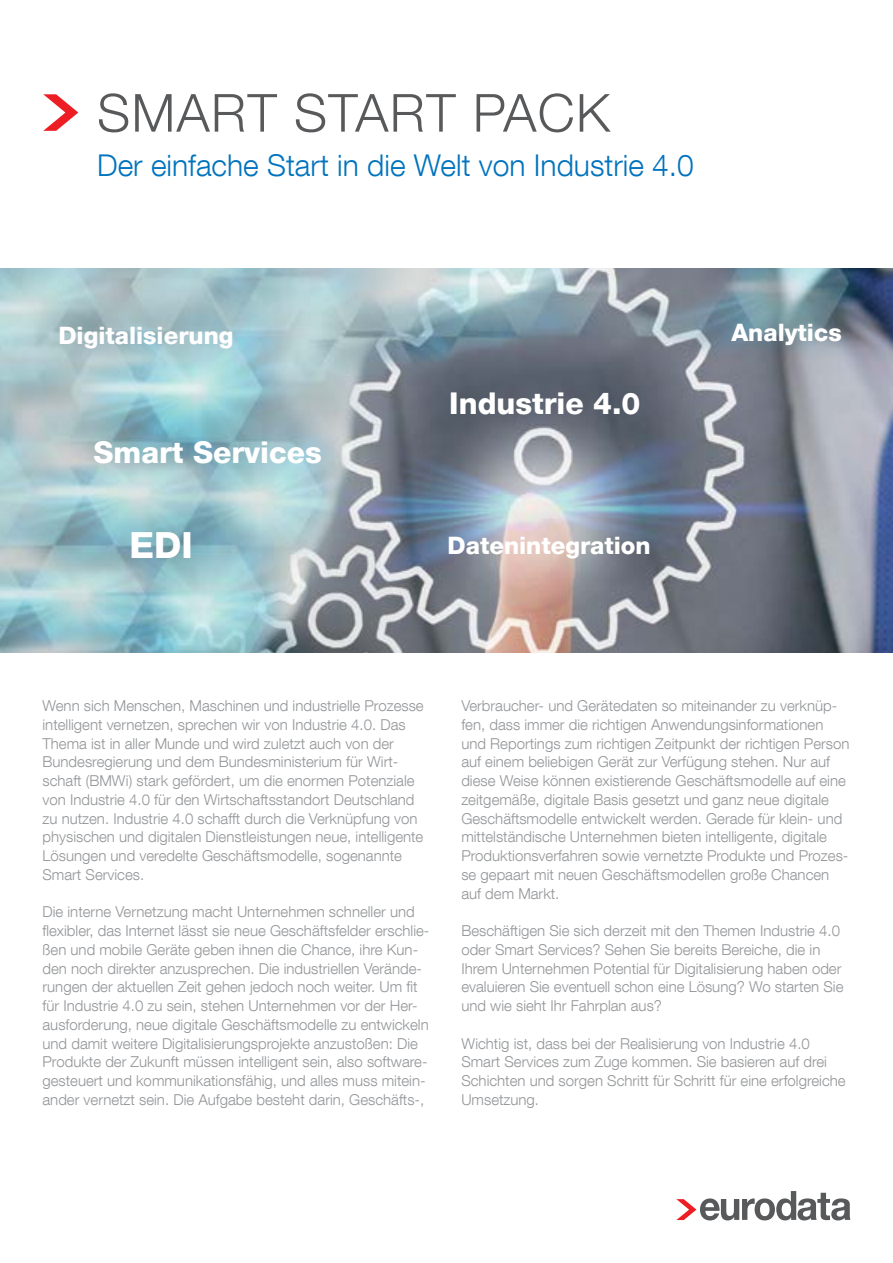
<style>
.page{position:relative;width:893px;height:1263px;background:#fff}
.page>*{position:absolute;margin:0;border:0;box-sizing:border-box;transform-origin:0 0}
.t1{font:300 52.5px "Helvetica Neue LT Com";letter-spacing:.025em;color:#58595b}
.t2{font:800 36px "Helvetica Neue LT Com";color:#fff}
.t3{font:300 30px "Helvetica Neue LT Com";color:#0073bd}
.t4{font:800 30px "Helvetica Neue LT Com";color:#fff}
.t5{font:800 24px "Helvetica Neue LT Com";color:#fff}
.t6{font:300 15px/18.8px "Helvetica Neue LT Com";color:#939598}
</style>
<div class="page">
<img style="left:0;top:269px;width:893px;height:384px">
<svg style="left:43px;top:94px;width:35px;height:37px"></svg>
<svg style="left:676px;top:1191px;width:174px;height:29px"></svg>
<h1 class="t1" style="left:97px;top:81px;width:411px">Smart start pack</h1>
<h3 class="t3" style="left:97px;top:147px;width:598px">Der einfache Start in die Welt von Industrie 4.0</h3>
<h3 class="t5" style="left:58px;top:321px;width:177px">Digitalisierung</h3>
<h3 class="t4" style="left:94px;top:434px;width:230px">Smart Services</h3>
<h3 class="t4" style="left:449px;top:385px;width:193px">Industrie 4.0</h3>
<h2 class="t2" style="left:129px;top:524px;width:65px">EDI</h2>
<h3 class="t5" style="left:448px;top:531px;width:205px">Datenintegration</h3>
<h3 class="t5" style="left:731px;top:318px;width:112px">Analytics</h3>
<p class="t6" style="left:43px;top:696px;width:383px">Wenn sich Menschen, Maschinen und industrielle Prozesse intelligent vernetzen, sprechen wir von Industrie 4.0. Das Thema ist in aller Munde und wird zuletzt auch von der Bundesregierung und dem Bundesministerium für Wirt&shy;schaft (BMWi) stark gefördert, um die enormen Potenziale von Industrie 4.0 für den Wirtschaftsstandort Deutschland zu nutzen. Industrie 4.0 schafft durch die Verknüpfung von physischen und digitalen Dienstleistungen neue, intelligente Lösungen und veredelte Geschäftsmodelle, sogenannte Smart Services.</p>
<p class="t6" style="left:43px;top:902px;width:388px">Die interne Vernetzung macht Unternehmen schneller und flexibler, das Internet lässt sie neue Geschäftsfelder erschlie&shy;ßen und mobile Geräte geben ihnen die Chance, ihre Kun&shy;den noch direkter anzusprechen. Die industriellen Verände&shy;rungen der aktuellen Zeit gehen jedoch noch weiter. Um fit für Industrie 4.0 zu sein, stehen Unternehmen vor der Her&shy;ausforderung, neue digitale Geschäftsmodelle zu entwickeln und damit weitere Digitalisierungsprojekte anzustoßen: Die Produkte der Zukunft müssen intelligent sein, also software&shy;gesteuert und kommunikationsfähig, und alles muss mitein&shy;ander vernetzt sein. Die Aufgabe besteht darin, Geschäfts-,</p>
<p class="t6" style="left:461px;top:696px;width:390px">Verbraucher- und Gerätedaten so miteinander zu verknüp&shy;fen, dass immer die richtigen Anwendungsinformationen und Reportings zum richtigen Zeitpunkt der richtigen Person auf einem beliebigen Gerät zur Verfügung stehen. Nur auf diese Weise können existierende Geschäftsmodelle auf eine zeitgemäße, digitale Basis gesetzt und ganz neue digitale Geschäftsmodelle entwickelt werden. Gerade für klein- und mittelständische Unternehmen bieten intelligente, digitale Produktionsverfahren sowie vernetzte Produkte und Prozes&shy;se gepaart mit neuen Geschäftsmodellen große Chancen auf dem Markt.</p>
<p class="t6" style="left:461px;top:921px;width:384px">Beschäftigen Sie sich derzeit mit den Themen Industrie 4.0 oder Smart Services? Sehen Sie bereits Bereiche, die in Ihrem Unternehmen Potential für Digitalisierung haben oder evaluieren Sie eventuell schon eine Lösung? Wo starten Sie und wie sieht Ihr Fahrplan aus?</p>
<p class="t6" style="left:461px;top:1033px;width:386px">Wichtig ist, dass bei der Realisierung von Industrie 4.0<br>Smart Services zum Zuge kommen. Sie basieren auf drei Schichten und sorgen Schritt für Schritt für eine erfolgreiche Umsetzung.</p>
</div>
